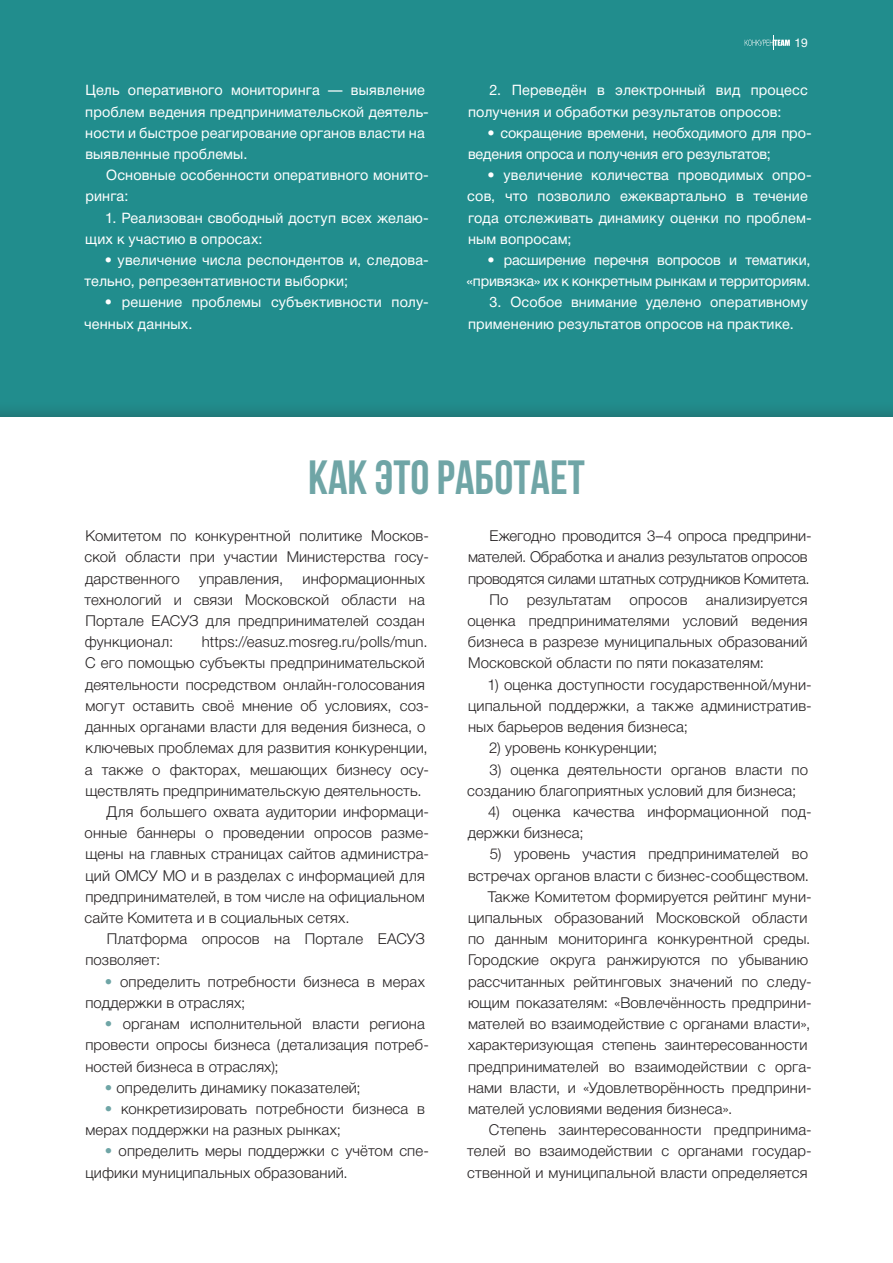
<style>
.page{position:relative;width:893px;height:1263px;background:#fff}
.page>*{position:absolute;margin:0;border:0;box-sizing:border-box;transform-origin:0 0}
.Выделение_сноски_в_с{font:700 48px "Bebas Neue";color:#6fa5a6}
.t1{font:300 15px/21.1px "Helvetica Neue Cyr";letter-spacing:.005em;color:#231f20}
.t2{font:300 15px/21.1px "Helvetica Neue Cyr";letter-spacing:-.015em;color:#231f20}
.t3{font:14.4px/21.1px "Helvetica Neue Cyr";letter-spacing:.01em;color:#fff}
.t4{font:14.4px/21.1px "Helvetica Neue Cyr";letter-spacing:-.01em;color:#fff}
.t5{font:12px "Helvetica Neue Cyr";color:#fff}
.s1{color:#6fa5a6}
</style>
<div class="page">
<div style="left:0;top:0;width:893px;height:418px;background:#218d8d"></div>
<div style="left:0;top:400px;width:893px;height:863px;background:#231f20;opacity:.3"></div>
<div style="left:0;top:418px;width:893px;height:845px;background:#fff"></div>
<svg style="left:745px;top:36px;width:45px;height:14px"></svg>
<p class="t3" style="left:85px;top:80px;width:345px">Цель оперативного мониторинга — выявление проблем ведения предпринимательской деятель&shy;ности и быстрое реагирование органов власти на выявленные проблемы.</p>
<p class="t3" style="left:86px;top:165px;width:345px;text-indent:21px">Основные особенности оперативного монито&shy;ринга:</p>
<p class="t3" style="left:85px;top:207px;width:345px;text-indent:20px">1. Реализован свободный доступ всех желаю&shy;щих к участию в опросах:</p>
<p class="t3" style="left:84px;top:250px;width:346px;text-indent:21px">• увеличение числа респондентов и, следова&shy;тельно, репрезентативности выборки;</p>
<p class="t3" style="left:84px;top:292px;width:346px;text-indent:21px">• решение проблемы субъективности полу&shy;ченных данных.</p>
<p class="t5" style="left:795px;top:36px;width:15px">19</p>
<p class="t3" style="left:468px;top:80px;width:341px;text-indent:22px">2. Переведён в электронный вид процесс получения и обработки результатов опросов:</p>
<p class="t4" style="left:468px;top:122px;width:345px;text-indent:20px">• сокращение времени, необходимого для про&shy;ведения опроса и получения его результатов;</p>
<p class="t3" style="left:467px;top:165px;width:346px;text-indent:20px">• увеличение количества проводимых опро&shy;сов, что позволило ежеквартально в течение года отслеживать динамику оценки по проблем&shy;ным вопросам;</p>
<p class="t4" style="left:466px;top:250px;width:345px;text-align:right">• расширение перечня вопросов и тематики, «привязка» их к конкретным рынкам и территориям.</p>
<p class="t3" style="left:468px;top:292px;width:341px;text-indent:22px">3. Особое внимание уделено оперативному применению результатов опросов на практике.</p>
<p class="Выделение_сноски_в_с" style="left:308px;top:451px;width:278px">Как это работает</p>
<p class="t1" style="left:85px;top:525px;width:346px;text-align:justify">Комитетом по конкурентной политике Москов&shy;ской области при участии Министерства госу&shy;дарственного</p>
<p class="t1" style="left:84px;top:568px;width:342px;text-align:justify;text-indent:218px">информационных технологий и связи Московской области на Портале ЕАСУЗ для предпринимателей создан функционал:</p>
<p class="t1" style="left:199px;top:568px;width:85px">управления,</p>
<p class="t1" style="left:85px;top:631px;width:346px;text-indent:117px">https://easuz.mosreg.ru/polls/mun.<br>С его помощью субъекты предпринимательской деятельности посредством онлайн-голосования могут оставить своё мнение об условиях, соз&shy;данных органами власти для ведения бизнеса, о ключевых проблемах для развития конкуренции, а также о факторах, мешающих бизнесу осу&shy;ществлять предпринимательскую деятельность.</p>
<p class="t1" style="left:85px;top:801px;width:346px;text-indent:22px">Для большего охвата аудитории информаци&shy;онные баннеры о проведении опросов разме&shy;щены на главных страницах сайтов администра&shy;ций ОМСУ МО и в разделах с информацией для предпринимателей, в том числе на официальном сайте Комитета и в социальных сетях.</p>
<p class="t1" style="left:85px;top:928px;width:341px;text-indent:21px">Платформа опросов на Портале ЕАСУЗ позволяет:</p>
<p class="t1" style="left:85px;top:971px;width:341px;text-indent:20px"><span class="s1">•</span> определить потребности бизнеса в мерах поддержки в отраслях;</p>
<p class="t1" style="left:85px;top:1013px;width:345px;text-indent:20px"><span class="s1">•</span> органам исполнительной власти региона провести опросы бизнеса (детализация потреб&shy;ностей бизнеса в отраслях);</p>
<p class="t1" style="left:105px;top:1077px;width:257px"><span class="s1">•</span> определить динамику показателей;</p>
<p class="t1" style="left:85px;top:1098px;width:341px;text-indent:20px"><span class="s1">•</span> конкретизировать потребности бизнеса в мерах поддержки на разных рынках;</p>
<p class="t1" style="left:85px;top:1140px;width:345px;text-indent:19px"><span class="s1">•</span> определить меры поддержки с учётом спе&shy;цифики муниципальных образований.</p>
<p class="t2" style="left:468px;top:525px;width:345px;text-indent:21px">Ежегодно проводится 3–4 опроса предприни&shy;мателей. Обработка и анализ результатов опросов проводятся силами штатных сотрудников Комитета.</p>
<p class="t1" style="left:467px;top:589px;width:342px;text-align:justify;text-indent:22px">По результатам опросов анализируется оценка предпринимателями условий ведения бизнеса в разрезе муниципальных образований Московской области по пяти показателям:</p>
<p class="t1" style="left:468px;top:674px;width:345px;text-align:justify;text-indent:20px">1) оценка доступности государственной/муни&shy;ципальной поддержки, а также административ&shy;ных барьеров ведения бизнеса;</p>
<p class="t1" style="left:489px;top:738px;width:170px">2) уровень конкуренции;</p>
<p class="t1" style="left:467px;top:759px;width:342px;text-indent:22px">3) оценка деятельности органов власти по созданию благоприятных условий для бизнеса;</p>
<p class="t1" style="left:468px;top:801px;width:345px;text-indent:20px">4) оценка качества информационной под&shy;держки бизнеса;</p>
<p class="t1" style="left:468px;top:844px;width:343px;text-align:right">5) уровень участия предпринимателей во встречах органов власти с бизнес-сообществом.</p>
<p class="t1" style="left:468px;top:886px;width:345px;text-indent:20px">Также Комитетом формируется рейтинг муни&shy;ципальных образований Московской области по данным мониторинга конкурентной среды.<br>Городские округа ранжируются по убыванию рассчитанных рейтинговых значений по следу&shy;ющим показателям: «Вовлечённость предприни&shy;мателей во взаимодействие с органами власти», характеризующая степень заинтересованности предпринимателей во взаимодействии с орга&shy;нами власти, и «Удовлетворённость предприни&shy;мателей условиями ведения бизнеса».</p>
<p class="t1" style="left:467px;top:1119px;width:346px;text-align:justify;text-indent:22px">Степень заинтересованности предпринима&shy;телей во взаимодействии с органами государ&shy;ственной и муниципальной власти определяется</p>
</div>
